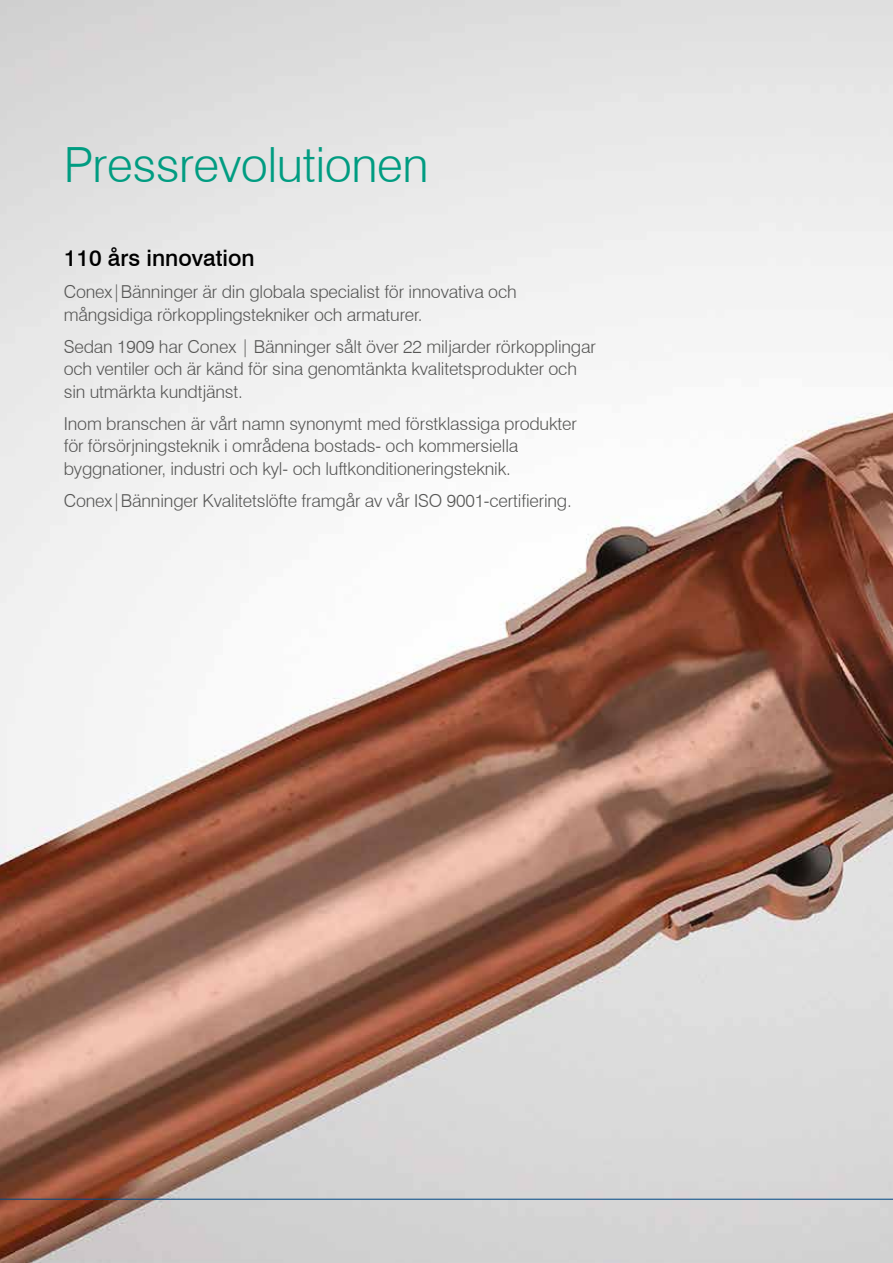
<style>
.page{position:relative;width:893px;height:1263px;background:#fff}
.page>*{position:absolute;margin:0;border:0;box-sizing:border-box;transform-origin:0 0}
.t1{font:300 48.6px "Swiss 721 BT";letter-spacing:-.01em;color:#009c81}
.t2{font:500 22.65px "Swiss 721 BT";color:#000}
.t3{font:300 17.85px/22.6px "Swiss 721 BT";letter-spacing:-.01em;color:#575756}
</style>
<div class="page">
<img style="left:0;top:0;width:893px;height:1263px">
<hr style="left:0;top:1199px;width:893px;height:1px;background:#004884">
<h1 class="t1" style="left:64px;top:135px;width:366px">Pressrevolutionen</h1>
<p class="t2" style="left:64px;top:244px;width:192px">110 års innovation</p>
<p class="t3" style="left:64px;top:280px;width:454px">Conex|Bänninger är din globala specialist för innovativa och mångsidiga rörkopplingstekniker och armaturer.</p>
<p class="t3" style="left:64px;top:335px;width:534px">Sedan 1909 har Conex | Bänninger sålt över 22 miljarder rörkopplingar och ventiler och är känd för sina genomtänkta kvalitetsprodukter och sin utmärkta kundtjänst.</p>
<p class="t3" style="left:64px;top:412px;width:515px">Inom branschen är vårt namn synonymt med förstklassiga produkter för försörjningsteknik i områdena bostads- och kommersiella byggnationer, industri och kyl- och luftkonditioneringsteknik.</p>
<p class="t3" style="left:64px;top:489px;width:510px">Conex|Bänninger Kvalitetslöfte framgår av vår ISO 9001-certifiering.</p>
</div>
